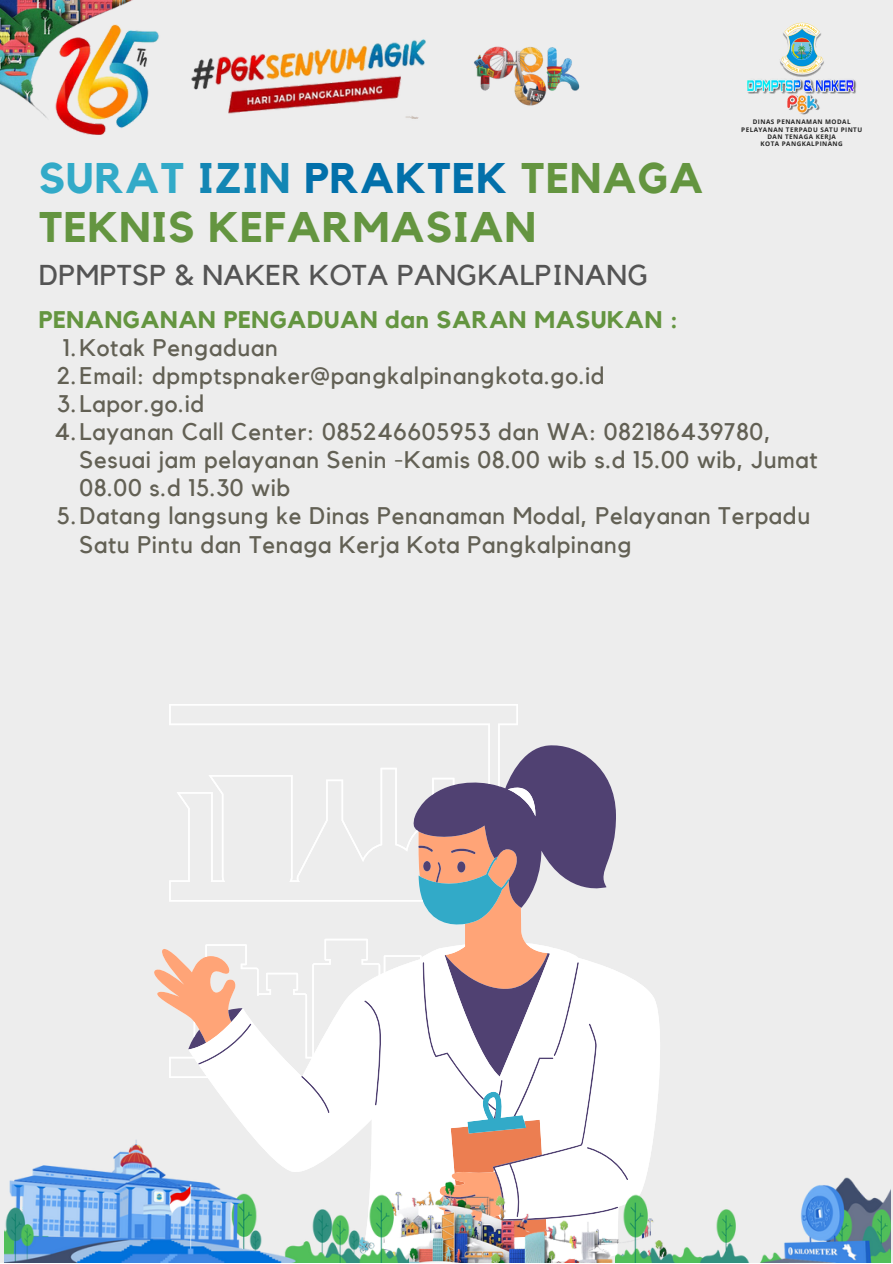
<style>
.page{position:relative;width:893px;height:1264px;background:#fff}
.page>*{position:absolute;margin:0;border:0;box-sizing:border-box;transform-origin:0 0}
.t1{font:700 42.6px/49.5px "Kollektif";letter-spacing:.03em;color:#649540}
.t2{font:28.65px "Kollektif";letter-spacing:.02em;color:#545454}
.t3{font:24px "Kollektif";letter-spacing:.03em;color:#626054}
.t4{font:700 24px "Kollektif";letter-spacing:.03em;color:#649540}
.t5{font:700 6.3px/7.4px "Open Sans";letter-spacing:.07em;color:#262626;text-align:center}
.s1{color:#32aac8}
.s2{color:#1386b4}
.s3{color:#0270aa}
</style>
<div class="page">
<div style="left:0;top:0;width:892px;height:1262px;background:#ededed"></div>
<img style="left:0;top:0;width:133px;height:114px">
<img style="left:474px;top:46px;width:106px;height:60px">
<svg style="left:169px;top:704px;width:491px;height:435px"></svg>
<img style="left:408px;top:1139px;width:207px;height:123px">
<img style="left:4px;top:1128px;width:404px;height:134px">
<img style="left:615px;top:1128px;width:275px;height:134px">
<img style="left:191px;top:39px;width:235px;height:80px">
<img style="left:43px;top:20px;width:116px;height:115px">
<img style="left:747px;top:22px;width:110px;height:93px">
<h1 class="t1" style="left:39px;top:155px;width:666px"><span class="s1">SURAT</span> <span class="s2">IZIN</span> <span class="s3">PRAKTEK</span> TENAGA<br>TEKNIS KEFARMASIAN</h1>
<p class="t2" style="left:39px;top:261px;width:611px">DPMPTSP &amp; NAKER KOTA PANGKALPINANG</p>
<p class="t4" style="left:39px;top:308px;width:640px">PENANGANAN PENGADUAN dan SARAN MASUKAN :</p>
<p class="t5" style="left:741px;top:118px;width:122px">DINAS PENANAMAN MODAL<br>PELAYANAN TERPADU SATU PINTU<br>DAN TENAGA KERJA<br>KOTA PANGKALPINANG</p>
<p class="t3" style="left:63px;top:336px;width:216px">1.Kotak Pengaduan</p>
<p class="t3" style="left:57px;top:364px;width:549px">2.Email: dpmptspnaker@pangkalpinangkota.go.id</p>
<p class="t3" style="left:57px;top:392px;width:149px">3.Lapor.go.id</p>
<p class="t3" style="left:55px;top:420px;width:718px">4.Layanan Call Center: 085246605953 dan WA: 082186439780,</p>
<p class="t3" style="left:79px;top:449px;width:739px">Sesuai jam pelayanan Senin -Kamis 08.00 wib s.d 15.00 wib, Jumat</p>
<p class="t3" style="left:79px;top:477px;width:212px">08.00 s.d 15.30 wib</p>
<p class="t3" style="left:57px;top:505px;width:754px">5.Datang langsung ke Dinas Penanaman Modal, Pelayanan Terpadu</p>
<p class="t3" style="left:79px;top:533px;width:553px">Satu Pintu dan Tenaga Kerja Kota Pangkalpinang</p>
</div>
